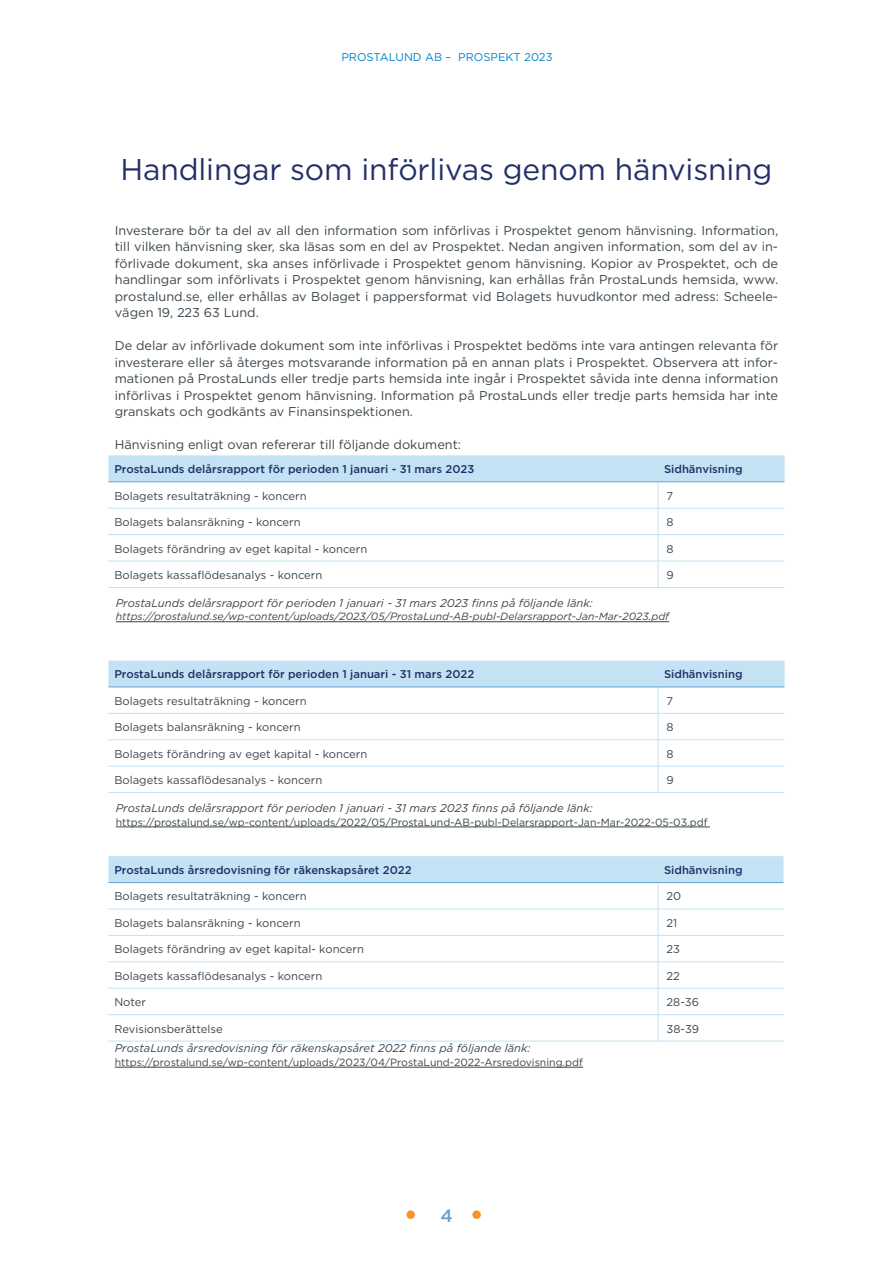
<style>
.page{position:relative;width:893px;height:1263px;background:#fff}
.page>*{position:absolute;margin:0;border:0;box-sizing:border-box;transform-origin:0 0}
.t1{font:30px "Gotham";letter-spacing:-.005em;color:#233067}
.t2{font:500 18px "Gotham";color:#63a3d8}
.t3{font:12.75px/16.5px "Gotham";color:#3a454c;text-align:justify}
.t4{font:11.25px "Gotham";color:#3a454c}
.t5{font:italic 11.25px "Gotham";color:#3a454c}
.t6{font:500 11.25px "Gotham";color:#233067}
.t7{font:11.25px "Gotham";color:#0085cb}
.t8{font:10.5px "Gotham";color:#3a454c}
.t9{font:italic 10.5px "Gotham";color:#3a454c}
</style>
<div class="page">
<svg style="left:406px;top:1210px;width:9px;height:9px"></svg>
<svg style="left:472px;top:1210px;width:9px;height:9px"></svg>
<hr style="left:108px;top:587px;width:550px;height:1px;background:#c3e2f3">
<svg style="left:108px;top:455px;width:676px;height:132px"></svg>
<hr style="left:658px;top:534px;width:126px;height:1px;background:#c3e2f3">
<hr style="left:658px;top:561px;width:126px;height:1px;background:#c3e2f3">
<hr style="left:658px;top:587px;width:126px;height:1px;background:#c3e2f3">
<hr style="left:108px;top:481px;width:550px;height:1px;background:#63a3d8">
<hr style="left:658px;top:481px;width:126px;height:1px;background:#63a3d8">
<hr style="left:108px;top:792px;width:550px;height:1px;background:#c3e2f3">
<svg style="left:108px;top:660px;width:676px;height:132px"></svg>
<hr style="left:658px;top:739px;width:126px;height:1px;background:#c3e2f3">
<hr style="left:658px;top:766px;width:126px;height:1px;background:#c3e2f3">
<hr style="left:658px;top:792px;width:126px;height:1px;background:#c3e2f3">
<hr style="left:108px;top:687px;width:550px;height:1px;background:#63a3d8">
<hr style="left:658px;top:687px;width:126px;height:1px;background:#63a3d8">
<hr style="left:108px;top:1041px;width:550px;height:1px;background:#c3e2f3">
<svg style="left:108px;top:856px;width:675px;height:185px"></svg>
<hr style="left:658px;top:935px;width:125px;height:1px;background:#c3e2f3">
<hr style="left:658px;top:961px;width:125px;height:1px;background:#c3e2f3">
<hr style="left:658px;top:988px;width:125px;height:1px;background:#c3e2f3">
<hr style="left:658px;top:1014px;width:125px;height:1px;background:#c3e2f3">
<hr style="left:658px;top:1041px;width:125px;height:1px;background:#c3e2f3">
<hr style="left:108px;top:882px;width:550px;height:1px;background:#63a3d8">
<hr style="left:658px;top:882px;width:125px;height:1px;background:#63a3d8">
<hr style="left:116px;top:621px;width:553px;height:1px;background:#3a454c">
<hr style="left:116px;top:827px;width:594px;height:1px;background:#3a454c">
<hr style="left:115px;top:1067px;width:468px;height:1px;background:#3a454c">
<p class="t7" style="left:341px;top:51px;width:213px">PROSTALUND AB – PROSPEKT 2023</p>
<p class="t1" style="left:121px;top:152px;width:653px">Handlingar som införlivas genom hänvisning</p>
<p class="t3" style="left:115px;top:222px;width:665px">Investerare bör ta del av all den information som införlivas i Prospektet genom hänvisning. Information, till vilken hänvisning sker, ska läsas som en del av Prospektet. Nedan angiven information, som del av in&shy;förlivade dokument, ska anses införlivade i Prospektet genom hänvisning. Kopior av Prospektet, och de handlingar som införlivats i Prospektet genom hänvisning, kan erhållas från ProstaLunds hemsida, www. prostalund.se, eller erhållas av Bolaget i pappersformat vid Bolagets huvudkontor med adress: Scheele&shy;vägen 19, 223 63 Lund.</p>
<p class="t3" style="left:115px;top:337px;width:665px">De delar av införlivade dokument som inte införlivas i Prospektet bedöms inte vara antingen relevanta för investerare eller så återges motsvarande information på en annan plats i Prospektet. Observera att infor&shy;mationen på ProstaLunds eller tredje parts hemsida inte ingår i Prospektet såvida inte denna information införlivas i Prospektet genom hänvisning. Information på ProstaLunds eller tredje parts hemsida har inte granskats och godkänts av Finansinspektionen.</p>
<p class="t3" style="left:115px;top:436px;width:348px">Hänvisning enligt ovan refererar till följande dokument:</p>
<p class="t6" style="left:114px;top:463px;width:361px">ProstaLunds delårsrapport för perioden 1 januari - 31 mars 2023</p>
<p class="t6" style="left:664px;top:463px;width:80px">Sidhänvisning</p>
<p class="t4" style="left:114px;top:489px;width:194px">Bolagets resultaträkning - koncern</p>
<p class="t4" style="left:666px;top:489px;width:8px">7</p>
<p class="t4" style="left:114px;top:516px;width:188px">Bolagets balansräkning - koncern</p>
<p class="t4" style="left:666px;top:516px;width:9px">8</p>
<p class="t4" style="left:114px;top:542px;width:254px">Bolagets förändring av eget kapital - koncern</p>
<p class="t4" style="left:666px;top:542px;width:9px">8</p>
<p class="t4" style="left:114px;top:569px;width:210px">Bolagets kassaflödesanalys - koncern</p>
<p class="t4" style="left:666px;top:569px;width:9px">9</p>
<p class="t5" style="left:116px;top:597px;width:478px">ProstaLunds delårsrapport för perioden 1 januari - 31 mars 2023 finns på följande länk:</p>
<p class="t9" style="left:116px;top:611px;width:555px">https://prostalund.se/wp-content/uploads/2023/05/ProstaLund-AB-publ-Delarsrapport-Jan-Mar-2023.pdf</p>
<p class="t6" style="left:114px;top:668px;width:361px">ProstaLunds delårsrapport för perioden 1 januari - 31 mars 2022</p>
<p class="t6" style="left:664px;top:668px;width:80px">Sidhänvisning</p>
<p class="t4" style="left:114px;top:695px;width:194px">Bolagets resultaträkning - koncern</p>
<p class="t4" style="left:666px;top:695px;width:8px">7</p>
<p class="t4" style="left:114px;top:721px;width:188px">Bolagets balansräkning - koncern</p>
<p class="t4" style="left:666px;top:721px;width:9px">8</p>
<p class="t4" style="left:114px;top:747px;width:254px">Bolagets förändring av eget kapital - koncern</p>
<p class="t4" style="left:666px;top:747px;width:9px">8</p>
<p class="t4" style="left:114px;top:774px;width:210px">Bolagets kassaflödesanalys - koncern</p>
<p class="t4" style="left:666px;top:774px;width:9px">9</p>
<p class="t5" style="left:116px;top:802px;width:478px">ProstaLunds delårsrapport för perioden 1 januari - 31 mars 2023 finns på följande länk:</p>
<p class="t8" style="left:116px;top:816px;width:593px">https://prostalund.se/wp-content/uploads/2022/05/ProstaLund-AB-publ-Delarsrapport-Jan-Mar-2022-05-03.pdf</p>
<p class="t6" style="left:114px;top:864px;width:299px">ProstaLunds årsredovisning för räkenskapsåret 2022</p>
<p class="t6" style="left:664px;top:864px;width:80px">Sidhänvisning</p>
<p class="t4" style="left:114px;top:890px;width:194px">Bolagets resultaträkning - koncern</p>
<p class="t4" style="left:666px;top:890px;width:16px">20</p>
<p class="t4" style="left:114px;top:917px;width:188px">Bolagets balansräkning - koncern</p>
<p class="t4" style="left:666px;top:917px;width:12px">21</p>
<p class="t4" style="left:114px;top:943px;width:251px">Bolagets förändring av eget kapital- koncern</p>
<p class="t4" style="left:666px;top:943px;width:15px">23</p>
<p class="t4" style="left:114px;top:969px;width:210px">Bolagets kassaflödesanalys - koncern</p>
<p class="t4" style="left:666px;top:969px;width:15px">22</p>
<p class="t4" style="left:114px;top:996px;width:33px">Noter</p>
<p class="t4" style="left:666px;top:996px;width:34px">28-36</p>
<p class="t4" style="left:114px;top:1022px;width:110px">Revisionsberättelse</p>
<p class="t4" style="left:666px;top:1022px;width:34px">38-39</p>
<p class="t5" style="left:115px;top:1042px;width:417px">ProstaLunds årsredovisning för räkenskapsåret 2022 finns på följande länk:</p>
<p class="t8" style="left:115px;top:1056px;width:470px">https://prostalund.se/wp-content/uploads/2023/04/ProstaLund-2022-Arsredovisning.pdf</p>
<h2 class="t2" style="left:440px;top:1205px;width:14px">4</h2>
</div>
